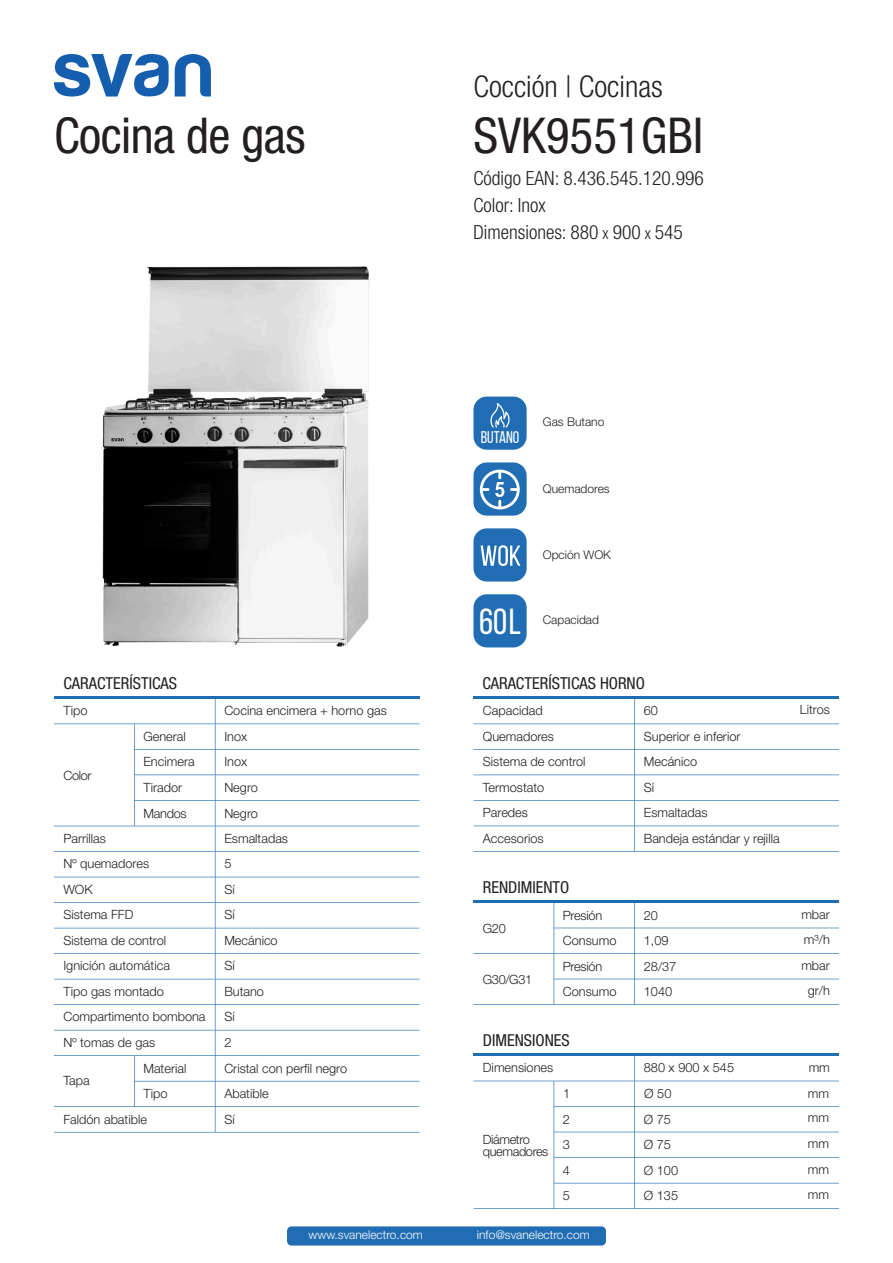
<style>
.page{position:relative;width:893px;height:1263px;background:#fff}
.page>*{position:absolute;margin:0;border:0;box-sizing:border-box;transform-origin:0 0}
.FAMILIA_Y_REF{font:condensed 49.5px "Helvetica Neue LT Std";color:#231f20}
.t1{font:36.15px "Bebas Neue";color:#fff}
.SUB_TITULO{font:300 condensed 30px "Helvetica Neue LT Std";color:#231f20}
.TEXTO{font:300 condensed 19.5px "Helvetica Neue LT Std";color:#231f20}
.t2{font:16.8px "Bebas Neue";color:#fff}
.TITULO_TABLA{font:condensed 16.5px "Helvetica Neue LT Std";color:#231f20}
.TEXTO_TABLA{font:300 12.75px "Helvetica Neue LT Std";color:#231f20}
.UNIDADES_TABLA{font:300 12.75px "Helvetica Neue LT Std";color:#231f20}
.TEXTO_TABLA-2{font:300 12.75px "Helvetica Neue LT Std";letter-spacing:-.03em;color:#231f20}
.TEXTO_TABLA-3{font:300 12.75px "Helvetica Neue LT Std";letter-spacing:-.02em;color:#231f20}
.t3{font:300 12px "Helvetica Neue LT Std";color:#fff}
.INFO_ICONOS{font:300 12px "Helvetica Neue LT Std";color:#231f20}
.s1{font-size:16.5px}
</style>
<div class="page">
<svg style="left:54px;top:54px;width:115px;height:43px"></svg>
<svg style="left:175px;top:54px;width:36px;height:42px"></svg>
<div style="left:287px;top:1226px;width:319px;height:19px;background:#206db3;border-radius:5px"></div>
<div style="left:473px;top:528px;width:54px;height:53px;background:#206db3;border-radius:13px"></div>
<div style="left:473px;top:594px;width:54px;height:53px;background:#206db3;border-radius:13px"></div>
<div style="left:473px;top:462px;width:54px;height:54px;background:#206db3;border-radius:13px"></div>
<div style="left:473px;top:397px;width:54px;height:53px;background:#206db3;border-radius:13px"></div>
<img style="left:102px;top:266px;width:268px;height:381px">
<hr style="left:54px;top:696px;width:365px;height:3px;background:#206db3">
<hr style="left:473px;top:696px;width:366px;height:3px;background:#206db3">
<hr style="left:473px;top:901px;width:366px;height:2px;background:#206db3">
<hr style="left:473px;top:1054px;width:366px;height:2px;background:#206db3">
<svg style="left:473px;top:903px;width:366px;height:102px"></svg>
<svg style="left:490px;top:403px;width:20px;height:24px"></svg>
<svg style="left:481px;top:545px;width:39px;height:21px"></svg>
<svg style="left:480px;top:470px;width:40px;height:39px"></svg>
<svg style="left:473px;top:699px;width:366px;height:153px"></svg>
<svg style="left:473px;top:1056px;width:366px;height:153px"></svg>
<svg style="left:54px;top:699px;width:365px;height:433px"></svg>
<p class="FAMILIA_Y_REF" style="left:54px;top:107px;width:253px">Cocina de gas</p>
<p class="SUB_TITULO" style="left:473px;top:69px;width:191px">Cocción | Cocinas</p>
<p class="FAMILIA_Y_REF" style="left:473px;top:107px;width:231px">SVK9551GBI</p>
<p class="TEXTO" style="left:473px;top:167px;width:232px">Código EAN: 8.436.545.120.996</p>
<p class="TEXTO" style="left:473px;top:194px;width:74px">Color: Inox</p>
<p class="TEXTO" style="left:473px;top:221px;width:211px">Dimensiones: 880 <span class="s1">x</span> 900 <span class="s1">x</span> 545</p>
<h3 class="t2" style="left:481px;top:428px;width:40px">BUTANO</h3>
<h2 class="t1" style="left:479px;top:601px;width:43px">60l</h2>
<p class="INFO_ICONOS" style="left:543px;top:415px;width:63px">Gas Butano</p>
<p class="INFO_ICONOS" style="left:543px;top:481px;width:68px">Quemadores</p>
<p class="INFO_ICONOS" style="left:543px;top:547px;width:70px">Opción WOK</p>
<p class="INFO_ICONOS" style="left:543px;top:613px;width:58px">Capacidad</p>
<p class="TITULO_TABLA" style="left:63px;top:674px;width:115px">CARACTERÍSTICAS</p>
<p class="TITULO_TABLA" style="left:482px;top:674px;width:164px">CARACTERÍSTICAS HORNO</p>
<p class="TEXTO_TABLA" style="left:63px;top:703px;width:26px">Tipo</p>
<p class="TEXTO_TABLA" style="left:224px;top:703px;width:164px">Cocina encimera + horno gas</p>
<p class="TEXTO_TABLA" style="left:63px;top:767px;width:29px">Color</p>
<p class="TEXTO_TABLA" style="left:143px;top:729px;width:44px">General</p>
<p class="TEXTO_TABLA" style="left:143px;top:754px;width:53px">Encimera</p>
<p class="TEXTO_TABLA" style="left:143px;top:780px;width:40px">Tirador</p>
<p class="TEXTO_TABLA" style="left:143px;top:805px;width:45px">Mandos</p>
<p class="TEXTO_TABLA" style="left:224px;top:729px;width:24px">Inox</p>
<p class="TEXTO_TABLA" style="left:224px;top:754px;width:24px">Inox</p>
<p class="TEXTO_TABLA" style="left:224px;top:780px;width:35px">Negro</p>
<p class="TEXTO_TABLA" style="left:224px;top:805px;width:35px">Negro</p>
<p class="TEXTO_TABLA" style="left:63px;top:830px;width:44px">Parrillas</p>
<p class="TEXTO_TABLA" style="left:224px;top:830px;width:65px">Esmaltadas</p>
<p class="TEXTO_TABLA" style="left:63px;top:856px;width:87px">Nº quemadores</p>
<p class="TEXTO_TABLA" style="left:224px;top:856px;width:9px">5</p>
<p class="TEXTO_TABLA" style="left:63px;top:881px;width:31px">WOK</p>
<p class="TEXTO_TABLA" style="left:224px;top:881px;width:12px">Sí</p>
<p class="TEXTO_TABLA" style="left:63px;top:907px;width:72px">Sistema FFD</p>
<p class="TEXTO_TABLA" style="left:224px;top:907px;width:12px">Sí</p>
<p class="TEXTO_TABLA" style="left:63px;top:932px;width:104px">Sistema de control</p>
<p class="TEXTO_TABLA" style="left:224px;top:932px;width:55px">Mecánico</p>
<p class="TEXTO_TABLA" style="left:63px;top:958px;width:108px">Ignición automática</p>
<p class="TEXTO_TABLA" style="left:224px;top:958px;width:12px">Sí</p>
<p class="TEXTO_TABLA" style="left:63px;top:984px;width:102px">Tipo gas montado</p>
<p class="TEXTO_TABLA" style="left:224px;top:984px;width:41px">Butano</p>
<p class="TEXTO_TABLA" style="left:63px;top:1035px;width:93px">Nº tomas de gas</p>
<p class="TEXTO_TABLA" style="left:224px;top:1035px;width:9px">2</p>
<p class="TEXTO_TABLA" style="left:63px;top:1009px;width:144px">Compartimento bombona</p>
<p class="TEXTO_TABLA" style="left:224px;top:1009px;width:12px">Sí</p>
<p class="TEXTO_TABLA" style="left:63px;top:1073px;width:28px">Tapa</p>
<p class="TEXTO_TABLA" style="left:143px;top:1060px;width:44px">Material</p>
<p class="TEXTO_TABLA" style="left:143px;top:1086px;width:26px">Tipo</p>
<p class="TEXTO_TABLA" style="left:224px;top:1060px;width:124px">Cristal con perfil negro</p>
<p class="TEXTO_TABLA" style="left:224px;top:1086px;width:46px">Abatible</p>
<p class="TEXTO_TABLA" style="left:63px;top:1111px;width:85px">Faldón abatible</p>
<p class="TEXTO_TABLA" style="left:224px;top:1111px;width:12px">Sí</p>
<p class="TEXTO_TABLA" style="left:483px;top:703px;width:61px">Capacidad</p>
<p class="TEXTO_TABLA" style="left:644px;top:703px;width:16px">60</p>
<p class="UNIDADES_TABLA" style="left:800px;top:702px;width:31px">Litros</p>
<p class="TEXTO_TABLA" style="left:483px;top:728px;width:73px">Quemadores</p>
<p class="TEXTO_TABLA" style="left:644px;top:728px;width:98px">Superior e inferior</p>
<p class="TEXTO_TABLA" style="left:483px;top:754px;width:104px">Sistema de control</p>
<p class="TEXTO_TABLA" style="left:644px;top:754px;width:55px">Mecánico</p>
<p class="TEXTO_TABLA" style="left:483px;top:779px;width:63px">Termostato</p>
<p class="TEXTO_TABLA" style="left:644px;top:779px;width:12px">Sí</p>
<p class="TEXTO_TABLA" style="left:483px;top:805px;width:47px">Paredes</p>
<p class="TEXTO_TABLA" style="left:644px;top:805px;width:65px">Esmaltadas</p>
<p class="TEXTO_TABLA" style="left:483px;top:830px;width:62px">Accesorios</p>
<p class="TEXTO_TABLA" style="left:644px;top:830px;width:137px">Bandeja estándar y rejilla</p>
<p class="TITULO_TABLA" style="left:483px;top:878px;width:88px">RENDIMIENTO</p>
<p class="TEXTO_TABLA" style="left:483px;top:920px;width:24px">G20</p>
<p class="TEXTO_TABLA" style="left:483px;top:971px;width:51px">G30/G31</p>
<p class="TEXTO_TABLA-3" style="left:563px;top:907px;width:41px">Presión</p>
<p class="TEXTO_TABLA" style="left:563px;top:933px;width:55px">Consumo</p>
<p class="TEXTO_TABLA-3" style="left:563px;top:958px;width:41px">Presión</p>
<p class="TEXTO_TABLA" style="left:563px;top:984px;width:55px">Consumo</p>
<p class="TITULO_TABLA" style="left:483px;top:1031px;width:88px">DIMENSIONES</p>
<p class="UNIDADES_TABLA" style="left:801px;top:907px;width:30px">mbar</p>
<p class="TEXTO_TABLA" style="left:644px;top:907px;width:16px">20</p>
<p class="TEXTO_TABLA" style="left:644px;top:933px;width:26px">1,09</p>
<p class="UNIDADES_TABLA" style="left:804px;top:932px;width:27px">m³/h</p>
<p class="UNIDADES_TABLA" style="left:801px;top:958px;width:30px">mbar</p>
<p class="TEXTO_TABLA" style="left:644px;top:958px;width:34px">28/37</p>
<p class="TEXTO_TABLA" style="left:644px;top:984px;width:30px">1040</p>
<p class="UNIDADES_TABLA" style="left:808px;top:983px;width:24px">gr/h</p>
<p class="TEXTO_TABLA" style="left:483px;top:1060px;width:72px">Dimensiones</p>
<p class="TEXTO_TABLA" style="left:644px;top:1060px;width:92px">880 x 900 x 545</p>
<p class="UNIDADES_TABLA" style="left:809px;top:1059px;width:23px">mm</p>
<p class="TEXTO_TABLA-2" style="left:483px;top:1131px;width:48px">Diámetro</p>
<p class="TEXTO_TABLA-2" style="left:483px;top:1143px;width:67px">quemadores</p>
<p class="TEXTO_TABLA" style="left:563px;top:1085px;width:9px">1</p>
<p class="TEXTO_TABLA" style="left:644px;top:1085px;width:29px">Ø 50</p>
<p class="UNIDADES_TABLA" style="left:808px;top:1085px;width:23px">mm</p>
<p class="UNIDADES_TABLA" style="left:808px;top:1110px;width:23px">mm</p>
<p class="UNIDADES_TABLA" style="left:808px;top:1136px;width:23px">mm</p>
<p class="UNIDADES_TABLA" style="left:808px;top:1161px;width:23px">mm</p>
<p class="UNIDADES_TABLA" style="left:808px;top:1187px;width:23px">mm</p>
<p class="TEXTO_TABLA" style="left:644px;top:1111px;width:29px">Ø 75</p>
<p class="TEXTO_TABLA" style="left:644px;top:1137px;width:29px">Ø 75</p>
<p class="TEXTO_TABLA" style="left:563px;top:1111px;width:9px">2</p>
<p class="TEXTO_TABLA" style="left:563px;top:1137px;width:9px">3</p>
<p class="TEXTO_TABLA" style="left:644px;top:1162px;width:36px">Ø 100</p>
<p class="TEXTO_TABLA" style="left:644px;top:1188px;width:36px">Ø 135</p>
<p class="TEXTO_TABLA" style="left:563px;top:1162px;width:9px">4</p>
<p class="TEXTO_TABLA" style="left:563px;top:1188px;width:9px">5</p>
<p class="t3" style="left:309px;top:1227px;width:116px">www.svanelectro.com</p>
<p class="t3" style="left:477px;top:1227px;width:114px">info@svanelectro.com</p>
</div>
